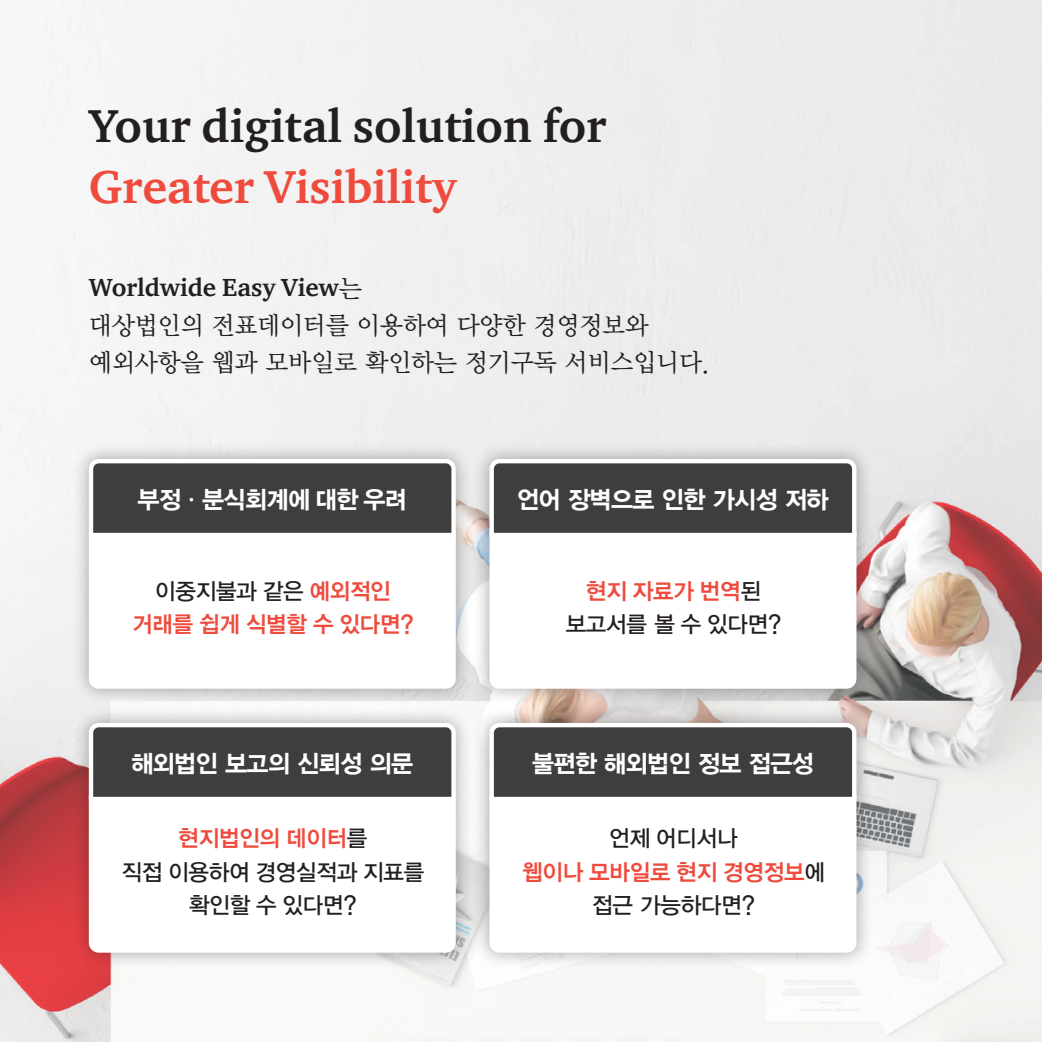
<style>
.page{position:relative;width:1042px;height:1042px;background:#fff}
.page>*{position:absolute;margin:0;border:0;box-sizing:border-box;transform-origin:0 0}
.t1{font:700 47.25px/61.2px "ITC Charter Com";color:#231f20}
.t2{font:25.38px/36.8px "YDVY Mj O33";letter-spacing:-.02em;color:#231f20}
.t3{font:24.5px "YDVYGO35";letter-spacing:-.025em;color:#fff}
.t4{font:22.75px/33.2px "YDVYGO33";letter-spacing:-.01em;color:#231f20;text-align:center}
.t5{font:22.75px/33.2px "YDVYGO34";letter-spacing:-.01em;color:#ef4b3d;text-align:center}
.s1{color:#ef4b3d}
.s2{font-family:"ITC Charter Com";font-weight:700}
.s3{font-family:"YDVYGO33";color:#231f20}
.s4{font-family:"YDVYGO34";color:#ef4b3d}
</style>
<div class="page">
<img style="left:0;top:0;width:1042px;height:1042px">
<div style="left:72px;top:442px;width:400px;height:263px;background:#231f20;opacity:.4"></div>
<svg style="left:89px;top:539px;width:367px;height:150px"></svg>
<svg style="left:87px;top:457px;width:371px;height:82px;background:#5e5e5f"></svg>
<div style="left:72px;top:706px;width:400px;height:263px;background:#231f20;opacity:.4"></div>
<svg style="left:89px;top:803px;width:367px;height:149px"></svg>
<svg style="left:87px;top:721px;width:371px;height:82px;background:#5e5d5e"></svg>
<div style="left:473px;top:442px;width:400px;height:263px;background:#231f20;opacity:.4"></div>
<svg style="left:489px;top:539px;width:367px;height:150px"></svg>
<svg style="left:487px;top:457px;width:371px;height:82px;background:#5c5c5d"></svg>
<div style="left:473px;top:706px;width:400px;height:263px;background:#231f20;opacity:.4"></div>
<svg style="left:489px;top:803px;width:367px;height:149px"></svg>
<svg style="left:487px;top:721px;width:371px;height:82px;background:#5c5c5c"></svg>
<p class="t1" style="left:89px;top:94px;width:519px">Your digital solution for<br><span class="s1">Greater Visibility</span></p>
<p class="t2" style="left:89px;top:268px;width:624px"><span class="s2">Worldwide Easy View</span>는<br>대상법인의 전표데이터를 이용하여 다양한 경영정보와 예외사항을 웹과 모바일로 확인하는 정기구독 서비스입니다.</p>
<p class="t3" style="left:138px;top:483px;width:271px">부정ㆍ분식회계에 대한 우려</p>
<p class="t3" style="left:517px;top:483px;width:313px">언어 장벽으로 인한 가시성 저하</p>
<p class="t5" style="left:132px;top:574px;width:283px"><span class="s3">이중지불과 같은</span> 예외적인 거래를 쉽게 식별할 수 있다면?</p>
<p class="t4" style="left:566px;top:573px;width:217px"><span class="s4">현지 자료가 번역</span>된 보고서를 볼 수 있다면?</p>
<p class="t3" style="left:131px;top:747px;width:283px">해외법인 보고의 신뢰성 의문</p>
<p class="t3" style="left:532px;top:747px;width:283px">불편한 해외법인 정보 접근성</p>
<p class="t4" style="left:122px;top:821px;width:304px"><span class="s4">현지법인의 데이터</span>를<br>직접 이용하여 경영실적과 지표를 확인할 수 있다면?</p>
<p class="t4" style="left:522px;top:821px;width:304px">언제 어디서나<br><span class="s4">웹이나 모바일로 현지 경영정보</span>에 접근 가능하다면?</p>
</div>
